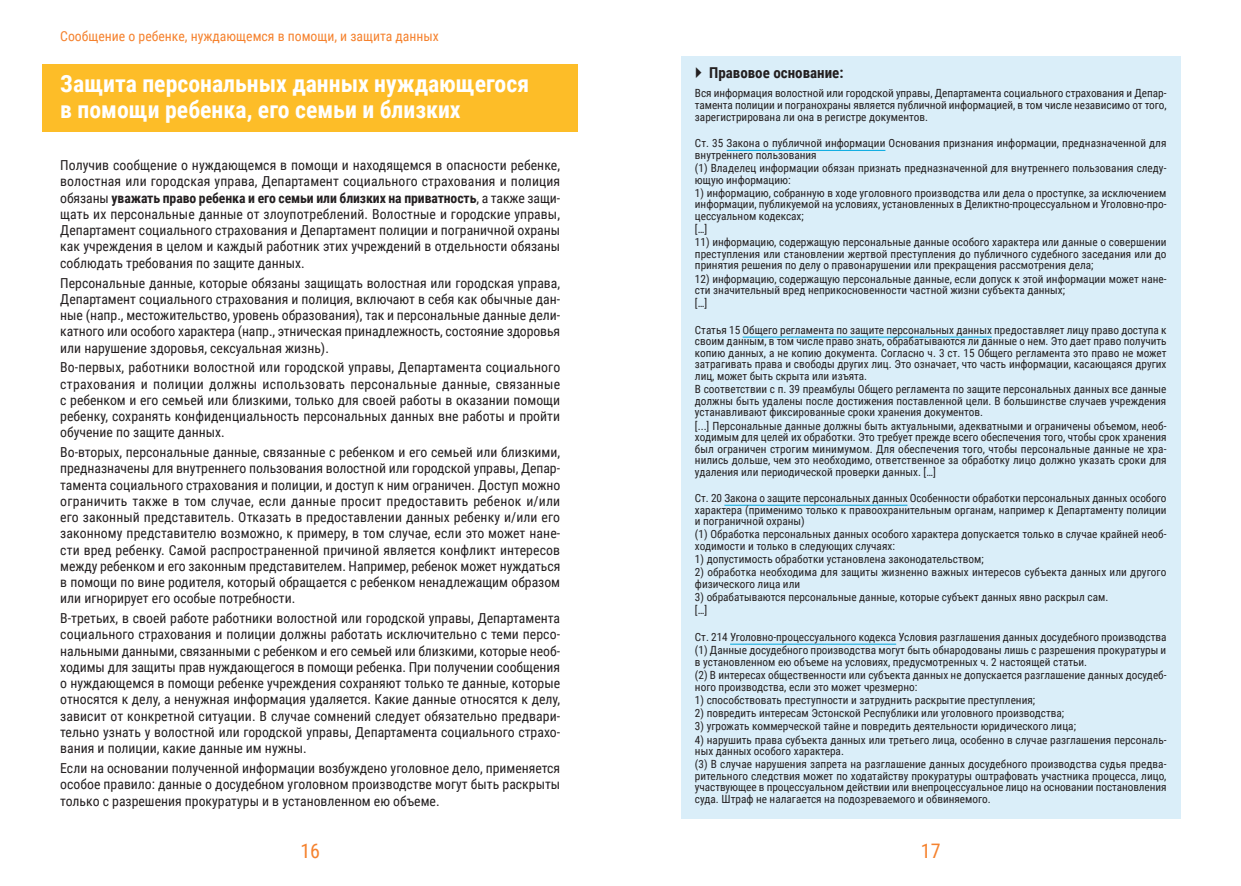
<style>
.page{position:relative;width:1241px;height:886px;background:#fff}
.page>*{position:absolute;margin:0;border:0;box-sizing:border-box;transform-origin:0 0}
.pealkiri{font:700 23.75px/26.2px "Roboto Condensed";color:#fff}
.t1{font:20px "Roboto Condensed";color:#f5822e}
.t2{font:700 15px "Roboto Condensed";color:#231f20}
.t3{font:13.75px/16.2px "Roboto Condensed";color:#231f20;text-align:justify}
.t4{font:13.75px "Roboto Condensed";color:#f5822e}
.õiguslik_alus_tekst{font:11.25px/11.5px "Roboto Condensed";color:#231f20;text-align:justify}
.s1{font-weight:700}
</style>
<div class="page">
<div style="left:680px;top:56px;width:500px;height:763px;background:#daeef9"></div>
<div style="left:43px;top:64px;width:535px;height:67px;background:#fdbd28"></div>
<hr style="left:726px;top:150px;width:159px;height:1px;background:#00a8e0">
<hr style="left:742px;top:337px;width:249px;height:1px;background:#00a8e0">
<hr style="left:724px;top:505px;width:183px;height:1px;background:#00a8e0">
<hr style="left:730px;top:644px;width:166px;height:1px;background:#00a8e0">
<p class="t4" style="left:60px;top:26px;width:380px">Сообщение о ребенке, нуждающемся в помощи, и защита данных</p>
<p class="pealkiri" style="left:60px;top:70px;width:470px">Защита персональных данных нуждающегося в помощи ребенка, его семьи и близких</p>
<p class="t3" style="left:60px;top:157px;width:501px">Получив сообщение о нуждающемся в помощи и находящемся в опасности ребенке, волостная или городская управа, Департамент социального страхования и полиция обязаны <span class="s1">уважать право ребенка и его семьи или близких на приватность</span>, а также защи&shy;щать их персональные данные от злоупотреблений. Волостные и городские управы, Департамент социального страхования и Департамент полиции и пограничной охраны как учреждения в целом и каждый работник этих учреждений в отдельности обязаны соблюдать требования по защите данных.</p>
<p class="t3" style="left:60px;top:274px;width:501px">Персональные данные, которые обязаны защищать волостная или городская управа, Департамент социального страхования и полиция, включают в себя как обычные дан&shy;ные (напр., местожительство, уровень образования), так и персональные данные дели&shy;катного или особого характера (напр., этническая принадлежность, состояние здоровья или нарушение здоровья, сексуальная жизнь).</p>
<p class="t3" style="left:60px;top:359px;width:501px">Во-первых, работники волостной или городской управы, Департамента социального страхования и полиции должны использовать персональные данные, связанные с ребенком и его семьей или близкими, только для своей работы в оказании помощи ребенку, сохранять конфиденциальность персональных данных вне работы и пройти обучение по защите данных.</p>
<p class="t3" style="left:60px;top:444px;width:501px">Во-вторых, персональные данные, связанные с ребенком и его семьей или близкими, предназначены для внутреннего пользования волостной или городской управы, Депар&shy;тамента социального страхования и полиции, и доступ к ним ограничен. Доступ можно ограничить также в том случае, если данные просит предоставить ребенок и/или его законный представитель. Отказать в предоставлении данных ребенку и/или его законному представителю возможно, к примеру, в том случае, если это может нане&shy;сти вред ребенку. Самой распространенной причиной является конфликт интересов между ребенком и его законным представителем. Например, ребенок может нуждаться в помощи по вине родителя, который обращается с ребенком ненадлежащим образом или игнорирует его особые потребности.</p>
<p class="t3" style="left:60px;top:610px;width:501px">В-третьих, в своей работе работники волостной или городской управы, Департамента социального страхования и полиции должны работать исключительно с теми персо&shy;нальными данными, связанными с ребенком и его семьей или близкими, которые необ&shy;ходимы для защиты прав нуждающегося в помощи ребенка. При получении сообщения о нуждающемся в помощи ребенке учреждения сохраняют только те данные, которые относятся к делу, а ненужная информация удаляется. Какие данные относятся к делу, зависит от конкретной ситуации. В случае сомнений следует обязательно предвари&shy;тельно узнать у волостной или городской управы, Департамента социального страхо&shy;вания и полиции, какие данные им нужны.</p>
<p class="t3" style="left:60px;top:759px;width:501px">Если на основании полученной информации возбуждено уголовное дело, применяется особое правило: данные о досудебном уголовном производстве могут быть раскрыты только с разрешения прокуратуры и в установленном ею объеме.</p>
<p class="t2" style="left:709px;top:62px;width:136px">Правовое основание:</p>
<p class="õiguslik_alus_tekst" style="left:694px;top:87px;width:473px;line-height:11.9px">Вся информация волостной или городской управы, Департамента социального страхования и Депар&shy;тамента полиции и погранохраны является публичной информацией, в том числе независимо от того, зарегистрирована ли она в регистре документов.</p>
<p class="õiguslik_alus_tekst" style="left:694px;top:137px;width:473px">Ст. 35 Закона о публичной информации Основания признания информации, предназначенной для внутреннего пользования</p>
<p class="õiguslik_alus_tekst" style="left:694px;top:162px;width:473px">(1) Владелец информации обязан признать предназначенной для внутреннего пользования следу&shy;ющую информацию:</p>
<p class="õiguslik_alus_tekst" style="left:694px;top:187px;width:473px">1) информацию, собранную в ходе уголовного производства или дела о проступке, за исключением информации, публикуемой на условиях, установленных в Деликтно-процессуальном и Уголовно-про&shy;цессуальном кодексах;</p>
<p class="õiguslik_alus_tekst" style="left:694px;top:223px;width:14px">[…]</p>
<p class="õiguslik_alus_tekst" style="left:694px;top:236px;width:473px">11) информацию, содержащую персональные данные особого характера или данные о совершении преступления или становлении жертвой преступления до публичного судебного заседания или до принятия решения по делу о правонарушении или прекращения рассмотрения дела;</p>
<p class="õiguslik_alus_tekst" style="left:694px;top:272px;width:473px">12) информацию, содержащую персональные данные, если допуск к этой информации может нане&shy;сти значительный вред неприкосновенности частной жизни субъекта данных;</p>
<p class="õiguslik_alus_tekst" style="left:694px;top:297px;width:14px">[…]</p>
<p class="õiguslik_alus_tekst" style="left:694px;top:324px;width:473px">Статья 15 Общего регламента по защите персональных данных предоставляет лицу право доступа к своим данным, в том числе право знать, обрабатываются ли данные о нем. Это дает право получить копию данных, а не копию документа. Согласно ч. 3 ст. 15 Общего регламента это право не может затрагивать права и свободы других лиц. Это означает, что часть информации, касающаяся других лиц, может быть скрыта или изъята.</p>
<p class="õiguslik_alus_tekst" style="left:694px;top:383px;width:473px">В соответствии с п. 39 преамбулы Общего регламента по защите персональных данных все данные должны быть удалены после достижения поставленной цели. В большинстве случаев учреждения устанавливают фиксированные сроки хранения документов.</p>
<p class="õiguslik_alus_tekst" style="left:694px;top:419px;width:473px">[...] Персональные данные должны быть актуальными, адекватными и ограничены объемом, необ&shy;ходимым для целей их обработки. Это требует прежде всего обеспечения того, чтобы срок хранения был ограничен строгим минимумом. Для обеспечения того, чтобы персональные данные не хра&shy;нились дольше, чем это необходимо, ответственное за обработку лицо должно указать сроки для удаления или периодической проверки данных. […]</p>
<p class="õiguslik_alus_tekst" style="left:694px;top:492px;width:473px">Ст. 20 Закона о защите персональных данных Особенности обработки персональных данных особого характера (применимо только к правоохранительным органам, например к Департаменту полиции и пограничной охраны)</p>
<p class="õiguslik_alus_tekst" style="left:694px;top:528px;width:473px">(1) Обработка персональных данных особого характера допускается только в случае крайней необ&shy;ходимости и только в следующих случаях:</p>
<p class="õiguslik_alus_tekst" style="left:694px;top:553px;width:290px">1) допустимость обработки установлена законодательством;</p>
<p class="õiguslik_alus_tekst" style="left:694px;top:566px;width:473px">2) обработка необходима для защиты жизненно важных интересов субъекта данных или другого физического лица или</p>
<p class="õiguslik_alus_tekst" style="left:694px;top:591px;width:415px">3) обрабатываются персональные данные, которые субъект данных явно раскрыл сам.</p>
<p class="õiguslik_alus_tekst" style="left:694px;top:604px;width:14px">[…]</p>
<p class="õiguslik_alus_tekst" style="left:694px;top:631px;width:473px">Ст. 214 Уголовно-процессуального кодекса Условия разглашения данных досудебного производства</p>
<p class="õiguslik_alus_tekst" style="left:694px;top:644px;width:473px">(1) Данные досудебного производства могут быть обнародованы лишь с разрешения прокуратуры и в установленном ею объеме на условиях, предусмотренных ч. 2 настоящей статьи.</p>
<p class="õiguslik_alus_tekst" style="left:694px;top:669px;width:473px">(2) В интересах общественности или субъекта данных не допускается разглашение данных досудеб&shy;ного производства, если это может чрезмерно:</p>
<p class="õiguslik_alus_tekst" style="left:694px;top:694px;width:341px">1) способствовать преступности и затруднить раскрытие преступления;</p>
<p class="õiguslik_alus_tekst" style="left:694px;top:707px;width:370px">2) повредить интересам Эстонской Республики или уголовного производства;</p>
<p class="õiguslik_alus_tekst" style="left:694px;top:720px;width:382px">3) угрожать коммерческой тайне и повредить деятельности юридического лица;</p>
<p class="õiguslik_alus_tekst" style="left:694px;top:733px;width:473px">4) нарушить права субъекта данных или третьего лица, особенно в случае разглашения персональ&shy;ных данных особого характера.</p>
<p class="õiguslik_alus_tekst" style="left:694px;top:758px;width:473px">(3) В случае нарушения запрета на разглашение данных досудебного производства судья предва&shy;рительного следствия может по ходатайству прокуратуры оштрафовать участника процесса, лицо, участвующее в процессуальном действии или внепроцессуальное лицо на основании постановления суда. Штраф не налагается на подозреваемого и обвиняемого.</p>
<h2 class="t1" style="left:300px;top:837px;width:21px">16</h2>
<h2 class="t1" style="left:920px;top:837px;width:21px">17</h2>
</div>
